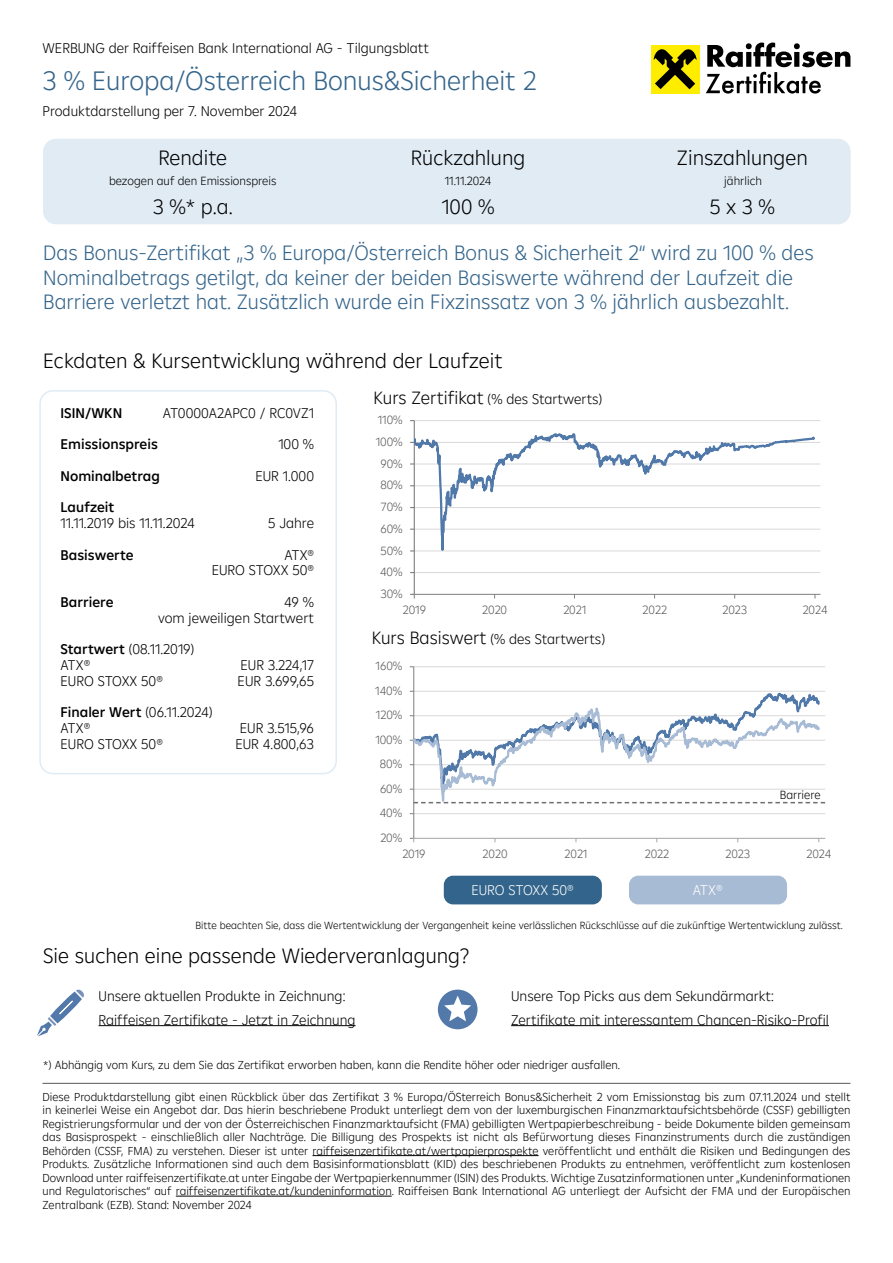
<style>
.page{position:relative;width:893px;height:1263px;background:#fff}
.page>*{position:absolute;margin:0;border:0;box-sizing:border-box;transform-origin:0 0}
.Intro{font:300 27px "Amalia";color:#33648b}
.t1{font:300 21px/24.8px "Amalia";color:#33648b}
.t2{font:300 21px "Amalia";color:#000}
.Kopfzeile{font:300 14.25px/15.8px "Amalia";color:#000;text-align:right}
.t3{font:500 14.25px "Amalia";color:#000}
.t4{font:300 14.25px "Amalia";color:#fff}
.t5{font:300 12px "Amalia";color:#595959}
.t6{font:300 12px "Amalia";color:#000}
.Fließtext_klein{font:300 11.7px/13.5px "Amalia";color:#000;text-align:justify}
.t7{font:300 10.5px "Amalia";color:#000}
.s1{font-weight:500}
.s2{font-size:18px}
</style>
<div class="page">
<div style="left:651px;top:45px;width:48px;height:48px;background:#ffed00"></div>
<svg style="left:654px;top:49px;width:43px;height:40px"></svg>
<svg style="left:706px;top:43px;width:144px;height:51px"></svg>
<hr style="left:99px;top:1025px;width:257px;height:1px;background:#000">
<hr style="left:511px;top:1025px;width:318px;height:1px;background:#000">
<svg style="left:37px;top:989px;width:47px;height:47px"></svg>
<div style="left:445px;top:876px;width:156px;height:28px;background:#33648b;border-radius:9px"></div>
<div style="left:444px;top:876px;width:158px;height:28px;border:2px solid #33648b;border-radius:9px"></div>
<div style="left:630px;top:876px;width:156px;height:28px;background:#a8bbd4;border-radius:9px"></div>
<div style="left:629px;top:876px;width:158px;height:28px;border:2px solid #a8bbd4;border-radius:9px"></div>
<div style="left:39px;top:390px;width:298px;height:384px;border:2px solid #e0ebf4;border-radius:13px"></div>
<svg style="left:438px;top:989px;width:39px;height:40px"></svg>
<div style="left:43px;top:139px;width:807px;height:85px;background:#e0ebf4;border-radius:13px"></div>
<hr style="left:312px;top:1155px;width:227px;height:1px;background:#000">
<hr style="left:176px;top:1196px;width:216px;height:1px;background:#000">
<hr style="left:43px;top:1083px;width:807px;height:1px;background:#575756">
<hr style="left:414px;top:572px;width:406px;height:1px;background:#d9d9d9">
<hr style="left:414px;top:551px;width:406px;height:1px;background:#d9d9d9">
<hr style="left:414px;top:529px;width:406px;height:1px;background:#d9d9d9">
<hr style="left:414px;top:507px;width:406px;height:1px;background:#d9d9d9">
<hr style="left:414px;top:485px;width:406px;height:1px;background:#d9d9d9">
<hr style="left:414px;top:464px;width:406px;height:1px;background:#d9d9d9">
<hr style="left:414px;top:442px;width:406px;height:1px;background:#d9d9d9">
<hr style="left:414px;top:420px;width:406px;height:1px;background:#d9d9d9">
<hr style="left:414px;top:594px;width:406px;height:1px;background:#7f7f7f">
<svg style="left:414px;top:421px;width:403px;height:174px"></svg>
<hr style="left:414px;top:813px;width:411px;height:1px;background:#d9d9d9">
<hr style="left:414px;top:789px;width:411px;height:1px;background:#d9d9d9">
<hr style="left:414px;top:764px;width:411px;height:1px;background:#d9d9d9">
<hr style="left:414px;top:740px;width:411px;height:1px;background:#d9d9d9">
<hr style="left:414px;top:715px;width:411px;height:1px;background:#d9d9d9">
<hr style="left:414px;top:691px;width:411px;height:1px;background:#d9d9d9">
<hr style="left:414px;top:666px;width:411px;height:1px;background:#d9d9d9">
<hr style="left:413px;top:667px;width:1px;height:171px;background:#7f7f7f">
<hr style="left:414px;top:838px;width:411px;height:1px;background:#a6a6a6">
<svg style="left:414px;top:667px;width:407px;height:20px"></svg>
<svg style="left:414px;top:687px;width:407px;height:152px"></svg>
<p class="Kopfzeile" style="left:43px;top:40px;width:388px">WERBUNG der Raiffeisen Bank International AG - Tilgungsblatt</p>
<p class="Intro" style="left:43px;top:63px;width:495px">3 % Europa/Österreich Bonus&amp;Sicherheit 2</p>
<p class="Kopfzeile" style="left:43px;top:103px;width:256px">Produktdarstellung per 7. November 2024</p>
<p class="t2" style="left:158px;top:144px;width:70px">Rendite</p>
<p class="t6" style="left:109px;top:173px;width:169px">bezogen auf den Emissionspreis</p>
<p class="t2" style="left:153px;top:193px;width:81px">3 %* p.a.</p>
<p class="t2" style="left:411px;top:144px;width:116px">Rückzahlung</p>
<p class="t6" style="left:445px;top:173px;width:48px">11.11.2024</p>
<p class="t2" style="left:442px;top:193px;width:54px">100 %</p>
<p class="t2" style="left:339px;top:151px;width:217px">Kapitalschutz-Zertifikat</p>
<p class="t2" style="left:677px;top:144px;width:132px">Zinszahlungen</p>
<p class="t6" style="left:724px;top:173px;width:39px">jährlich</p>
<p class="t2" style="left:710px;top:193px;width:67px">5 x 3 %</p>
<p class="t1" style="left:43px;top:239px;width:772px">Das Bonus-Zertifikat „3 % Europa/Österreich Bonus &amp; Sicherheit 2“ wird zu 100 % des<br>Nominalbetrags getilgt, da keiner der beiden Basiswerte während der Laufzeit die<br>Barriere verletzt hat. Zusätzlich wurde ein Fixzinssatz von 3 % jährlich ausbezahlt.</p>
<p class="t2" style="left:43px;top:347px;width:461px">Eckdaten &amp; Kursentwicklung während der Laufzeit</p>
<p class="t3" style="left:61px;top:404px;width:63px">ISIN/WKN</p>
<p class="Kopfzeile" style="left:163px;top:404px;width:153px">AT0000A2APC0 / RC0VZ1</p>
<p class="t3" style="left:61px;top:435px;width:99px">Emissionspreis</p>
<p class="Kopfzeile" style="left:278px;top:436px;width:37px">100 %</p>
<p class="t3" style="left:61px;top:467px;width:101px">Nominalbetrag</p>
<p class="Kopfzeile" style="left:255px;top:467px;width:60px">EUR 1.000</p>
<p class="t3" style="left:61px;top:498px;width:55px">Laufzeit</p>
<p class="Kopfzeile" style="left:61px;top:515px;width:136px">11.11.2019 bis 11.11.2024</p>
<p class="Kopfzeile" style="left:268px;top:515px;width:47px">5 Jahre</p>
<p class="t3" style="left:61px;top:545px;width:75px">Basiswerte</p>
<p class="Kopfzeile" style="left:212px;top:546px;width:104px">ATX®<br>EURO STOXX 50®</p>
<p class="t3" style="left:61px;top:593px;width:55px">Barriere</p>
<p class="Kopfzeile" style="left:158px;top:593px;width:158px">49 %<br>vom jeweiligen Startwert</p>
<p class="Kopfzeile" style="left:61px;top:641px;width:135px"><span class="s1">Startwert</span> (08.11.2019)</p>
<p class="Kopfzeile" style="left:61px;top:656px;width:31px">ATX®</p>
<p class="Kopfzeile" style="left:241px;top:656px;width:75px">EUR 3.224,17</p>
<p class="Kopfzeile" style="left:61px;top:672px;width:104px">EURO STOXX 50®</p>
<p class="Kopfzeile" style="left:238px;top:672px;width:78px">EUR 3.699,65</p>
<p class="Kopfzeile" style="left:61px;top:704px;width:153px"><span class="s1">Finaler Wert</span> (06.11.2024)</p>
<p class="Kopfzeile" style="left:61px;top:719px;width:31px">ATX®</p>
<p class="Kopfzeile" style="left:240px;top:719px;width:76px">EUR 3.515,96</p>
<p class="Kopfzeile" style="left:61px;top:735px;width:104px">EURO STOXX 50®</p>
<p class="Kopfzeile" style="left:235px;top:735px;width:80px">EUR 4.800,63</p>
<p class="Kopfzeile" style="left:374px;top:390px;width:230px"><span class="s2">Kurs Zertifikat</span> (% des Startwerts)</p>
<p class="t5" style="left:378px;top:412px;width:26px">110%</p>
<p class="t5" style="left:376px;top:434px;width:28px">100%</p>
<p class="t5" style="left:380px;top:456px;width:24px">90%</p>
<p class="t5" style="left:380px;top:477px;width:24px">80%</p>
<p class="t5" style="left:381px;top:499px;width:23px">70%</p>
<p class="t5" style="left:380px;top:521px;width:24px">60%</p>
<p class="t5" style="left:381px;top:543px;width:24px">50%</p>
<p class="t5" style="left:380px;top:564px;width:24px">40%</p>
<p class="t5" style="left:380px;top:586px;width:24px">30%</p>
<p class="t5" style="left:403px;top:602px;width:25px">2019</p>
<p class="t5" style="left:482px;top:602px;width:26px">2020</p>
<p class="t5" style="left:563px;top:602px;width:24px">2021</p>
<p class="t5" style="left:643px;top:602px;width:26px">2022</p>
<p class="t5" style="left:722px;top:602px;width:26px">2023</p>
<p class="t5" style="left:803px;top:602px;width:26px">2024</p>
<p class="Kopfzeile" style="left:372px;top:630px;width:235px"><span class="s2">Kurs Basiswert</span> (% des Startwerts)</p>
<p class="t5" style="left:376px;top:658px;width:28px">160%</p>
<p class="t5" style="left:375px;top:683px;width:28px">140%</p>
<p class="t5" style="left:376px;top:707px;width:28px">120%</p>
<p class="t5" style="left:375px;top:732px;width:28px">100%</p>
<p class="t5" style="left:380px;top:756px;width:24px">80%</p>
<p class="t5" style="left:380px;top:781px;width:24px">60%</p>
<p class="t5" style="left:380px;top:805px;width:24px">40%</p>
<p class="t5" style="left:380px;top:830px;width:23px">20%</p>
<p class="t6" style="left:780px;top:787px;width:42px">Barriere</p>
<p class="t5" style="left:402px;top:846px;width:25px">2019</p>
<p class="t5" style="left:483px;top:846px;width:26px">2020</p>
<p class="t5" style="left:565px;top:846px;width:24px">2021</p>
<p class="t5" style="left:645px;top:846px;width:26px">2022</p>
<p class="t5" style="left:725px;top:846px;width:26px">2023</p>
<p class="t5" style="left:806px;top:846px;width:26px">2024</p>
<p class="t4" style="left:471px;top:881px;width:104px">EURO STOXX 50®</p>
<p class="t4" style="left:693px;top:881px;width:31px">ATX®</p>
<p class="t7" style="left:195px;top:918px;width:649px">Bitte beachten Sie, dass die Wertentwicklung der Vergangenheit keine verlässlichen Rückschlüsse auf die zukünftige Wertentwicklung zulässt.</p>
<p class="t2" style="left:43px;top:942px;width:428px">Sie suchen eine passende Wiederveranlagung?</p>
<p class="Kopfzeile" style="left:99px;top:987px;width:248px">Unsere aktuellen Produkte in Zeichnung:</p>
<p class="Kopfzeile" style="left:99px;top:1011px;width:258px">Raiffeisen Zertifikate - Jetzt in Zeichnung</p>
<p class="Kopfzeile" style="left:511px;top:987px;width:264px">Unsere Top Picks aus dem Sekundärmarkt:</p>
<p class="Kopfzeile" style="left:511px;top:1011px;width:319px">Zertifikate mit interessantem Chancen-Risiko-Profil</p>
<p class="Fließtext_klein" style="left:43px;top:1057px;width:578px">*) Abhängig vom Kurs, zu dem Sie das Zertifikat erworben haben, kann die Rendite höher oder niedriger ausfallen.</p>
<p class="Fließtext_klein" style="left:43px;top:1089px;width:809px">Diese Produktdarstellung gibt einen Rückblick über das Zertifikat 3 % Europa/ÖSterreich Bonus&amp;Sicherheit 2 vom Emissionstag bis zum 07.11.2024 und stellt in keinerlei Weise ein Angebot dar. Das hierin beschriebene Produkt unterliegt dem von der luxemburgischen Finanzmarktaufsichtsbehörde (CSSF) gebilligten Registrierungsformular und der von der Österreichischen Finanzmarktaufsicht (FMA) gebilligten Wertpapierbeschreibung - beide Dokumente bilden gemeinsam das Basisprospekt - einschließlich aller Nachträge. Die Billigung des Prospekts ist nicht als Befürwortung dieses Finanzinstruments durch die zuständigen Behörden (CSSF, FMA) zu verstehen. Dieser ist unter raiffeisenzertifikate.at/wertpapierprospekte veröffentlicht und enthält die Risiken und Bedingungen des Produkts. Zusätzliche Informationen sind auch dem Basisinformationsblatt (KID) des beschriebenen Produkts zu entnehmen, veröffentlicht zum kostenlosen Download unter raiffeisenzertifikate.at unter Eingabe der Wertpapierkennummer (ISIN) des Produkts. Wichtige Zusatzinformationen unter „Kundeninformationen und Regulatorisches“ auf raiffeisenzertifikate.at/kundeninformation. Raiffeisen Bank International AG unterliegt der Aufsicht der FMA und der Europäischen Zentralbank (EZB). Stand: November 2024</p>
</div>
